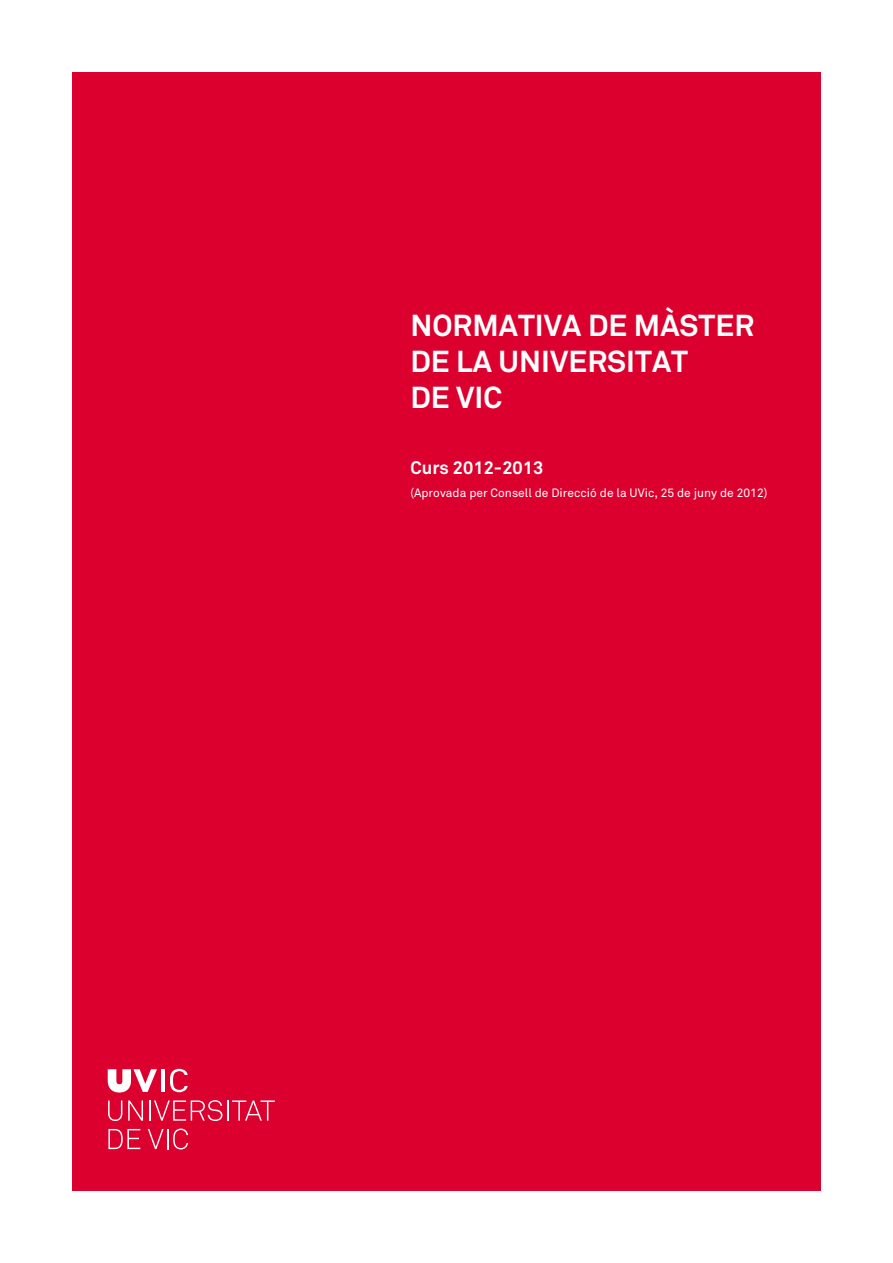
<style>
.page{position:relative;width:893px;height:1263px;background:#fff}
.page>*{position:absolute;margin:0;border:0;box-sizing:border-box;transform-origin:0 0}
.t1{font:700 30px/36px "Akkurat";color:#fff}
.t2{font:700 18px "Akkurat";color:#fff}
.t3{font:12px "Akkurat";color:#fff}
</style>
<div class="page">
<div style="left:72px;top:72px;width:749px;height:1119px;background:#dc002e"></div>
<hr style="left:161px;top:1069px;width:4px;height:23px;background:#fff">
<svg style="left:170px;top:1069px;width:18px;height:23px"></svg>
<svg style="left:108px;top:1069px;width:49px;height:23px"></svg>
<svg style="left:108px;top:1129px;width:32px;height:20px"></svg>
<svg style="left:148px;top:1128px;width:40px;height:21px"></svg>
<svg style="left:108px;top:1100px;width:14px;height:21px"></svg>
<svg style="left:128px;top:1100px;width:15px;height:21px"></svg>
<hr style="left:149px;top:1100px;width:2px;height:21px;background:#fff">
<svg style="left:154px;top:1100px;width:68px;height:21px"></svg>
<hr style="left:227px;top:1100px;width:2px;height:21px;background:#fff">
<svg style="left:232px;top:1100px;width:43px;height:21px"></svg>
<h1 class="t1" style="left:410px;top:307px;width:42px">NORMATIVA</h1>
<h1 class="t1" style="left:588px;top:307px;width:111px">DE MÀSTER</h1>
<h1 class="t1" style="left:410px;top:343px;width:148px">DE LA UNIVERSITAT<br>DE VIC</h1>
<h2 class="t2" style="left:410px;top:456px;width:135px">Curs 2012-2013</h2>
<p class="t3" style="left:410px;top:486px;width:359px">(Aprovada per Consell de Direcció de la UVic, 25 de juny de 2012)</p>
</div>
